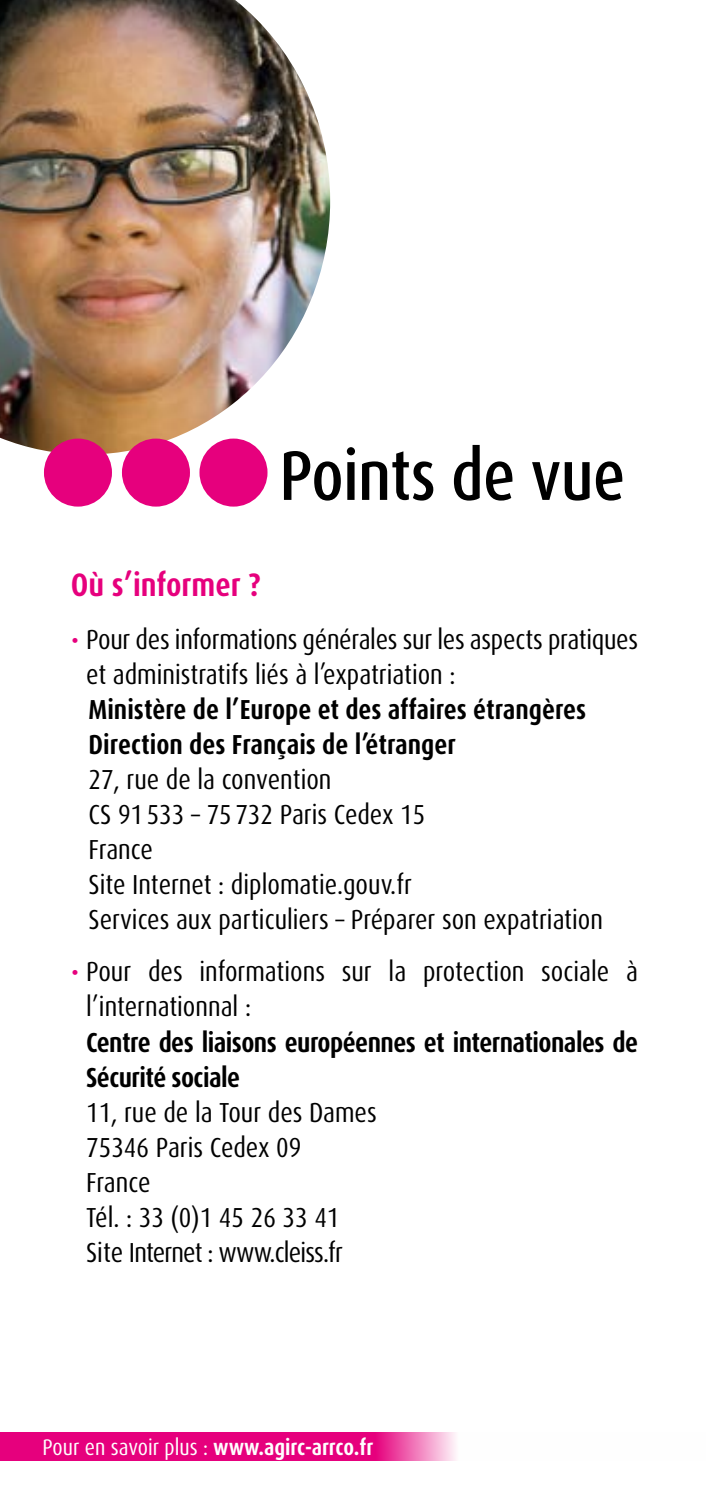
<style>
.page{position:relative;width:709px;height:1489px;background:#fff}
.page>*{position:absolute;margin:0;border:0;box-sizing:border-box;transform-origin:0 0}
.t1{font:500 condensed 70px "Dax OT";color:#000}
.t2{font:700 condensed 32.5px "Dax OT";color:#e6007d}
.t3{font:condensed 27.5px/35px "Dax OT";color:#000}
.t4{font:700 condensed 27.5px/35px "Dax OT";letter-spacing:-.01em;color:#000}
.t5{font:700 condensed 22.5px "Dax OT";color:#fff}
.s1{color:#e6007d}
.s2{font-weight:400}
</style>
<div class="page">
<svg style="left:0;top:1432px;width:456px;height:28px;background:#e71587"></svg>
<img style="left:0;top:0;width:330px;height:454px">
<div style="left:44px;top:438px;width:68px;height:68px;background:#e6007d;border-radius:50%"></div>
<div style="left:122px;top:438px;width:68px;height:68px;background:#e6007d;border-radius:50%"></div>
<div style="left:199px;top:438px;width:68px;height:68px;background:#e6007d;border-radius:50%"></div>
<h1 class="t1" style="left:279px;top:431px;width:347px">Points de vue</h1>
<p class="t2" style="left:71px;top:564px;width:192px">Où s’informer ?</p>
<p class="t3" style="left:86px;top:622px;width:553px;text-indent:-15px"><span class="s1">•</span> Pour des informations générales sur les aspects pratiques et administratifs liés à l’expatriation :</p>
<p class="t4" style="left:89px;top:692px;width:499px">Ministère de l’Europe et des affaires étrangères<br>Direction des Français de l’étranger</p>
<p class="t3" style="left:89px;top:762px;width:516px">27, rue de la convention<br>CS 91 533 – 75 732 Paris Cedex 15<br>France<br>Site Internet : diplomatie.gouv.fr<br>Services aux particuliers – Préparer son expatriation</p>
<p class="t3" style="left:86px;top:954px;width:553px;text-indent:-15px"><span class="s1">•</span> Pour des informations sur la protection sociale à l’internationnal :</p>
<p class="t4" style="left:86px;top:1024px;width:553px">Centre des liaisons européennes et internationales de<br>Sécurité sociale</p>
<p class="t3" style="left:86px;top:1094px;width:292px">11, rue de la Tour des Dames<br>75346 Paris Cedex 09<br>France<br>Tél. : 33 (0)1 45 26 33 41<br>Site Internet : www.cleiss.fr</p>
<p class="t5" style="left:43px;top:1432px;width:332px"><span class="s2">Pour en savoir plus :</span> www.agirc-arrco.fr</p>
</div>
